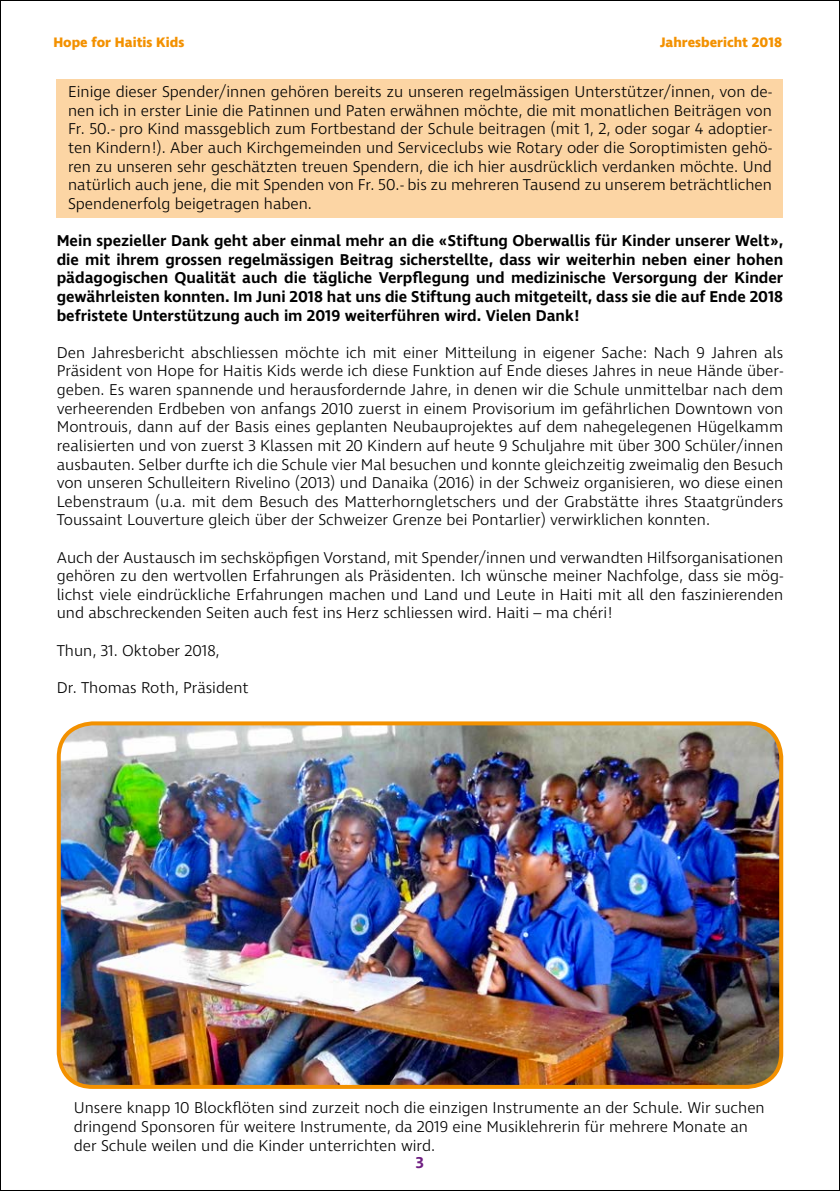
<style>
.page{position:relative;width:840px;height:1191px;background:#fff}
.page>*{position:absolute;margin:0;border:0;box-sizing:border-box;transform-origin:0 0}
.t1{font:300 16px/18.6px "Ingra";color:#000;text-align:justify}
.t2{font:600 16px/18.6px "Ingra";color:#000;text-align:justify}
.t3{font:600 16px "Ingra";color:#6f1e82}
.t4{font:700 14px "Ingra";color:#f39100}
</style>
<div class="page">
<div style="left:57px;top:79px;width:725px;height:139px;background:#fcd5a4"></div>
<img style="left:59px;top:723px;width:721px;height:364px">
<div style="left:57px;top:721px;width:725px;height:368px;border:4px solid #f39100;border-radius:34px"></div>
<p class="t4" style="left:53px;top:34px;width:132px">Hope for Haitis Kids</p>
<p class="t4" style="left:659px;top:34px;width:123px">Jahresbericht 2018</p>
<p class="t1" style="left:68px;top:83px;width:705px">Einige dieser Spender/innen gehören bereits zu unseren regelmässigen Unterstützer/innen, von de&shy;nen ich in erster Linie die Patinnen und Paten erwähnen möchte, die mit monatlichen Beiträgen von Fr. 50.- pro Kind massgeblich zum Fortbestand der Schule beitragen (mit 1, 2, oder sogar 4 adoptier&shy;ten Kindern!). Aber auch Kirchgemeinden und Serviceclubs wie Rotary oder die Soroptimisten gehö&shy;ren zu unseren sehr geschätzten treuen Spendern, die ich hier ausdrücklich verdanken möchte. Und natürlich auch jene, die mit Spenden von Fr. 50.- bis zu mehreren Tausend zu unserem beträchtlichen Spendenerfolg beigetragen haben.</p>
<p class="t2" style="left:57px;top:232px;width:727px">Mein spezieller Dank geht aber einmal mehr an die «Stiftung Oberwallis für Kinder unserer Welt», die mit ihrem grossen regelmässigen Beitrag sicherstellte, dass wir weiterhin neben einer hohen pädagogischen Qualität auch die tägliche Verpflegung und medizinische Versorgung der Kinder gewährleisten konnten. Im Juni 2018 hat uns die Stiftung auch mitgeteilt, dass sie die auf Ende 2018 befristete Unterstützung auch im 2019 weiterführen wird. Vielen Dank!</p>
<p class="t1" style="left:57px;top:344px;width:727px">Den Jahresbericht abschliessen möchte ich mit einer Mitteilung in eigener Sache: Nach 9 Jahren als Präsident von Hope for Haitis Kids werde ich diese Funktion auf Ende dieses Jahres in neue Hände über&shy;geben. Es waren spannende und herausfordernde Jahre, in denen wir die Schule unmittelbar nach dem verheerenden Erdbeben von anfangs 2010 zuerst in einem Provisorium im gefährlichen Downtown von Montrouis, dann auf der Basis eines geplanten Neubauprojektes auf dem nahegelegenen Hügelkamm realisierten und von zuerst 3 Klassen mit 20 Kindern auf heute 9 Schuljahre mit über 300 Schüler/innen ausbauten. Selber durfte ich die Schule vier Mal besuchen und konnte gleichzeitig zweimalig den Besuch von unseren Schulleitern Rivelino (2013) und Danaika (2016) in der Schweiz organisieren, wo diese einen Lebenstraum (u.a. mit dem Besuch des Matterhorngletschers und der Grabstätte ihres Staatgründers Toussaint Louverture gleich über der Schweizer Grenze bei Pontarlier) verwirklichen konnten.</p>
<p class="t1" style="left:57px;top:549px;width:727px">Auch der Austausch im sechsköpfigen Vorstand, mit Spender/innen und verwandten Hilfsorganisationen gehören zu den wertvollen Erfahrungen als Präsidenten. Ich wünsche meiner Nachfolge, dass sie mög&shy;lichst viele eindrückliche Erfahrungen machen und Land und Leute in Haiti mit all den faszinierenden und abschreckenden Seiten auch fest ins Herz schliessen wird. Haiti – ma chéri!</p>
<p class="t1" style="left:57px;top:642px;width:164px">Thun, 31. Oktober 2018,</p>
<p class="t1" style="left:57px;top:679px;width:193px">Dr. Thomas Roth, Präsident</p>
<p class="t1" style="left:74px;top:1099px;width:692px;text-align:left">Unsere knapp 10 Blockflöten sind zurzeit noch die einzigen Instrumente an der Schule. Wir suchen dringend Sponsoren für weitere Instrumente, da 2019 eine Musiklehrerin für mehrere Monate an der Schule weilen und die Kinder unterrichten wird.</p>
<p class="t3" style="left:415px;top:1152px;width:10px">3</p>
</div>
